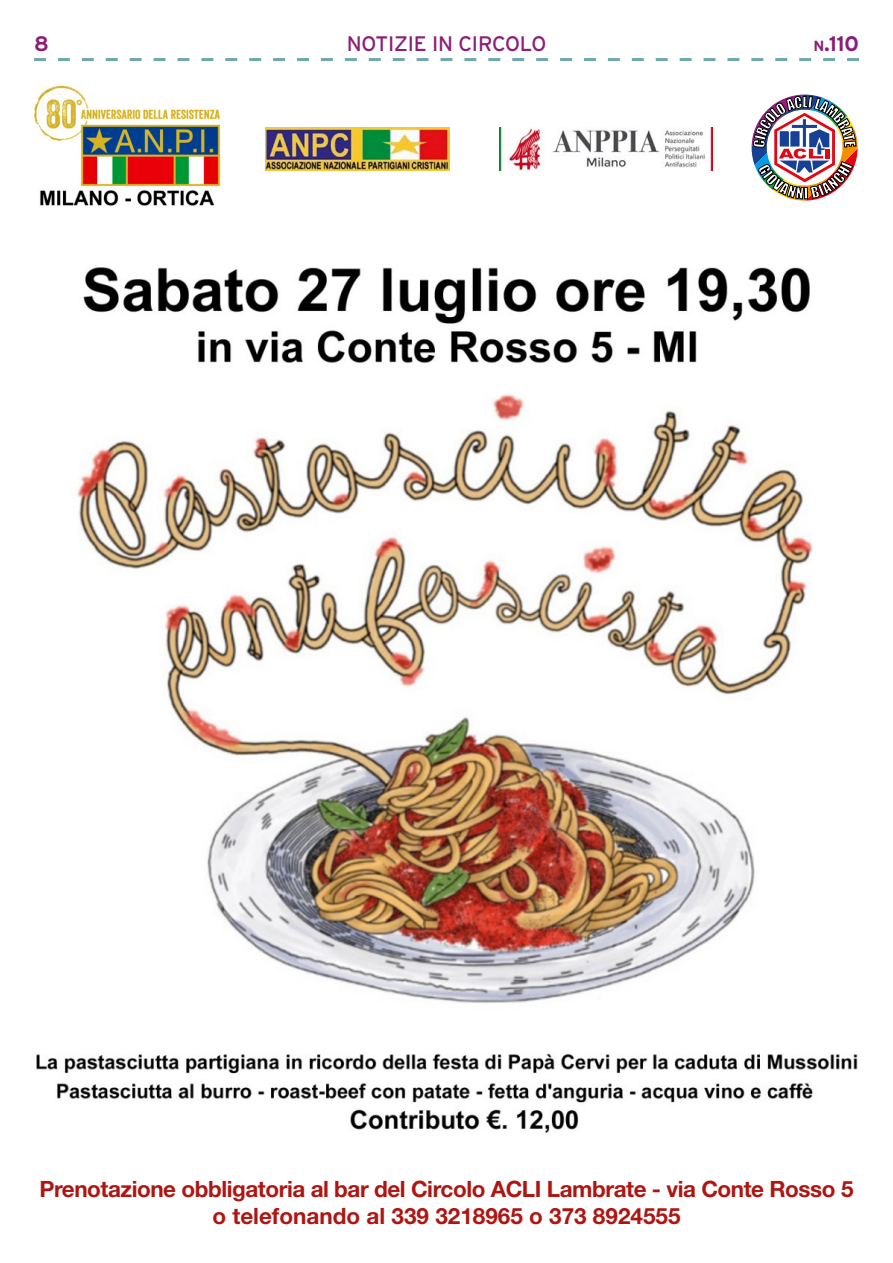
<style>
.page{position:relative;width:893px;height:1263px;background:#fff}
.page>*{position:absolute;margin:0;border:0;box-sizing:border-box;transform-origin:0 0}
.t1{font:700 22.5px/27px "Helvetica Neue LT Std";letter-spacing:-.02em;color:#ae1613;text-align:center}
.t2{font:21px "Interstate";letter-spacing:-.01em;color:#8c1e75}
.t3{font:700 21px "Interstate";color:#8c1e75}
.s1{font-size:14.7px}
</style>
<div class="page">
<svg style="left:34px;top:58px;width:825px;height:3px"></svg>
<img style="left:36px;top:267px;width:822px;height:867px">
<img style="left:266px;top:128px;width:183px;height:42px">
<img style="left:34px;top:85px;width:187px;height:121px">
<img style="left:500px;top:128px;width:212px;height:42px">
<img style="left:752px;top:95px;width:106px;height:106px">
<p class="t3" style="left:34px;top:32px;width:16px">8</p>
<p class="t2" style="left:347px;top:32px;width:201px">NOTIZIE IN CIRCOLO</p>
<p class="t3" style="left:813px;top:32px;width:47px"><span class="s1">n</span>.110</p>
<p class="t1" style="left:39px;top:1175px;width:815px">Prenotazione obbligatoria al bar del Circolo ACLI Lambrate - via Conte Rosso 5 o telefonando al 339 3218965 o 373 8924555</p>
</div>
